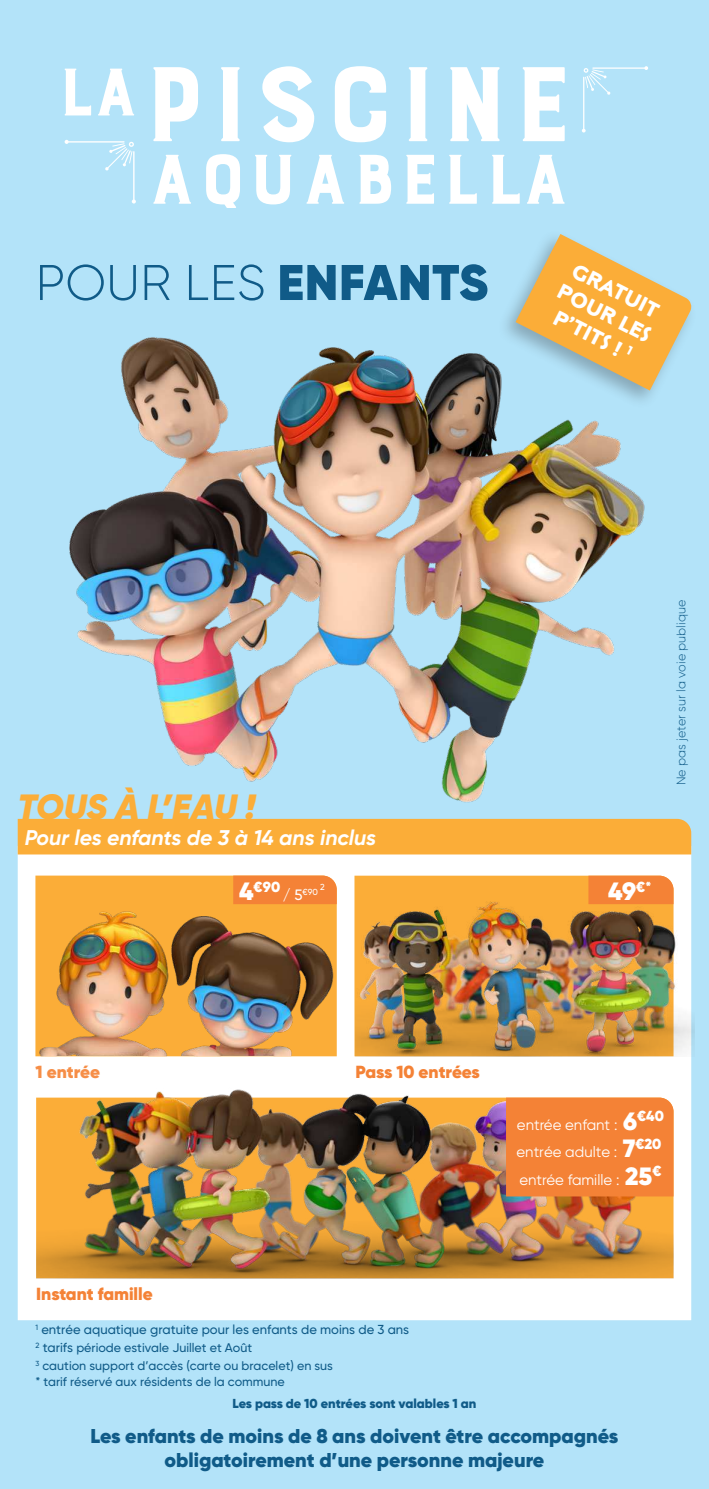
<style>
.page{position:relative;width:709px;height:1489px;background:#fff}
.page>*{position:absolute;margin:0;border:0;box-sizing:border-box;transform-origin:0 0}
.t1{font:300 50px "Gilroy";letter-spacing:.01em;color:#105b88}
.t2{font:italic 900 35px "Gilroy";letter-spacing:.005em;color:#fbad38}
.t3{font:900 25px "Gilroy";color:#fff}
.t4{font:italic 700 21.25px "Gilroy";color:#fff}
.t5{font:700 21.25px/25.2px "Posterama 1901";color:#fff;text-align:center}
.t6{font:900 20px/24px "Gilroy";color:#105b88;text-align:center}
.t7{font:900 17.5px "Gilroy";color:#f48236}
.t8{font:900 17.5px "Gilroy";color:#f68e47}
.t9{font:15px/27.5px "Gilroy";color:#fff}
.t10{font:900 14.5px "Gilroy";color:#fff}
.t11{font:500 13px "Gilroy";color:#105b88}
.t12{font:900 13px "Gilroy";color:#105b88}
.t13{font:500 12.5px/17.8px "Gilroy";color:#105b88}
.t14{font:300 12.5px "Gilroy";color:#105b88}
.t15{font:500 8.75px "Gilroy";color:#fff}
.s1{font-weight:900}
.s2{font-size:25px}
.s3{font-size:15px}
.s4{font-weight:900;font-size:25px}
.s5{font-size:13px}
</style>
<div class="page">
<div style="left:0;top:0;width:709px;height:1488px;background:#b3e3f9"></div>
<img style="left:69px;top:239px;width:623px;height:630px">
<div style="left:18px;top:846px;width:673px;height:474px;background:#fff"></div>
<div style="left:18px;top:818px;width:673px;height:36px;background:#fbad38"></div>
<svg style="left:35px;top:875px;width:198px;height:181px;background:#fbb040"></svg>
<svg style="left:233px;top:875px;width:104px;height:23px;background:#f4863d"></svg>
<svg style="left:354px;top:875px;width:234px;height:181px;background:#fbb246"></svg>
<img style="left:36px;top:898px;width:301px;height:158px">
<svg style="left:588px;top:875px;width:85px;height:14px"></svg>
<img style="left:355px;top:889px;width:339px;height:167px">
<svg style="left:153px;top:154px;width:412px;height:54px"></svg>
<svg style="left:153px;top:66px;width:411px;height:76px"></svg>
<svg style="left:65px;top:140px;width:71px;height:63px"></svg>
<svg style="left:582px;top:66px;width:66px;height:66px"></svg>
<svg style="left:64px;top:69px;width:70px;height:46px"></svg>
<img style="left:36px;top:1089px;width:637px;height:189px">
<div style="left:506px;top:1097px;width:167px;height:99px;background:#f48236"></div>
<h1 class="t1" style="left:36px;top:259px;width:454px">POUR LES <span class="s1">ENFANTS</span></h1>
<h3 class="t5" style="left:576px;top:256px;width:103px;rotate:27deg">GRATUIT<br>POUR LES<br>P’TITS ! <sup>1</sup></h3>
<h2 class="t2" style="left:18px;top:787px;width:239px">TOUS À L’EAU !</h2>
<h3 class="t4" style="left:25px;top:828px;width:353px">Pour les enfants de 3 à 14 ans inclus</h3>
<p class="t10" style="left:239px;top:879px;width:43px"><span class="s2">4</span>€90</p>
<p class="t15" style="left:283px;top:887px;width:37px"><span class="s3">/ 5</span>€90</p>
<p class="t15" style="left:320px;top:882px;width:6px">2</p>
<h3 class="t3" style="left:608px;top:879px;width:45px">49<sup>€*</sup></h3>
<p class="t14" style="left:675px;top:785px;width:187px;rotate:-90deg">Ne pas jeter sur la voie publique</p>
<h3 class="t8" style="left:35px;top:1064px;width:66px">1 entrée</h3>
<h3 class="t7" style="left:355px;top:1064px;width:126px">Pass 10 entrées</h3>
<p class="t9" style="left:516px;top:1111px;width:149px">entrée enfant : <span class="s4">6</span><sup>€40 </sup>entrée adulte : <span class="s4">7</span><sup>€20 </sup>entrée famille : <span class="s4">25</span><sup>€</sup></p>
<h3 class="t7" style="left:36px;top:1285px;width:118px">Instant famille</h3>
<p class="t11" style="left:35px;top:1323px;width:375px"><sup>1</sup> entrée aquatique gratuite pour les enfants de moins de 3 ans</p>
<p class="t13" style="left:35px;top:1339px;width:299px"><sup>2</sup> <span class="s5">tarifs</span> période estivale Juillet et Août<br><sup>3</sup> caution support d’accès (carte ou bracelet) en sus</p>
<p class="t13" style="left:35px;top:1373px;width:251px">* tarif réservé aux résidents de la commune</p>
<p class="t12" style="left:232px;top:1397px;width:245px">Les pass de 10 entrées sont valables 1 an</p>
<h3 class="t6" style="left:91px;top:1424px;width:529px">Les enfants de moins de 8 ans doivent être accompagnés obligatoirement d’une personne majeure</h3>
</div>
